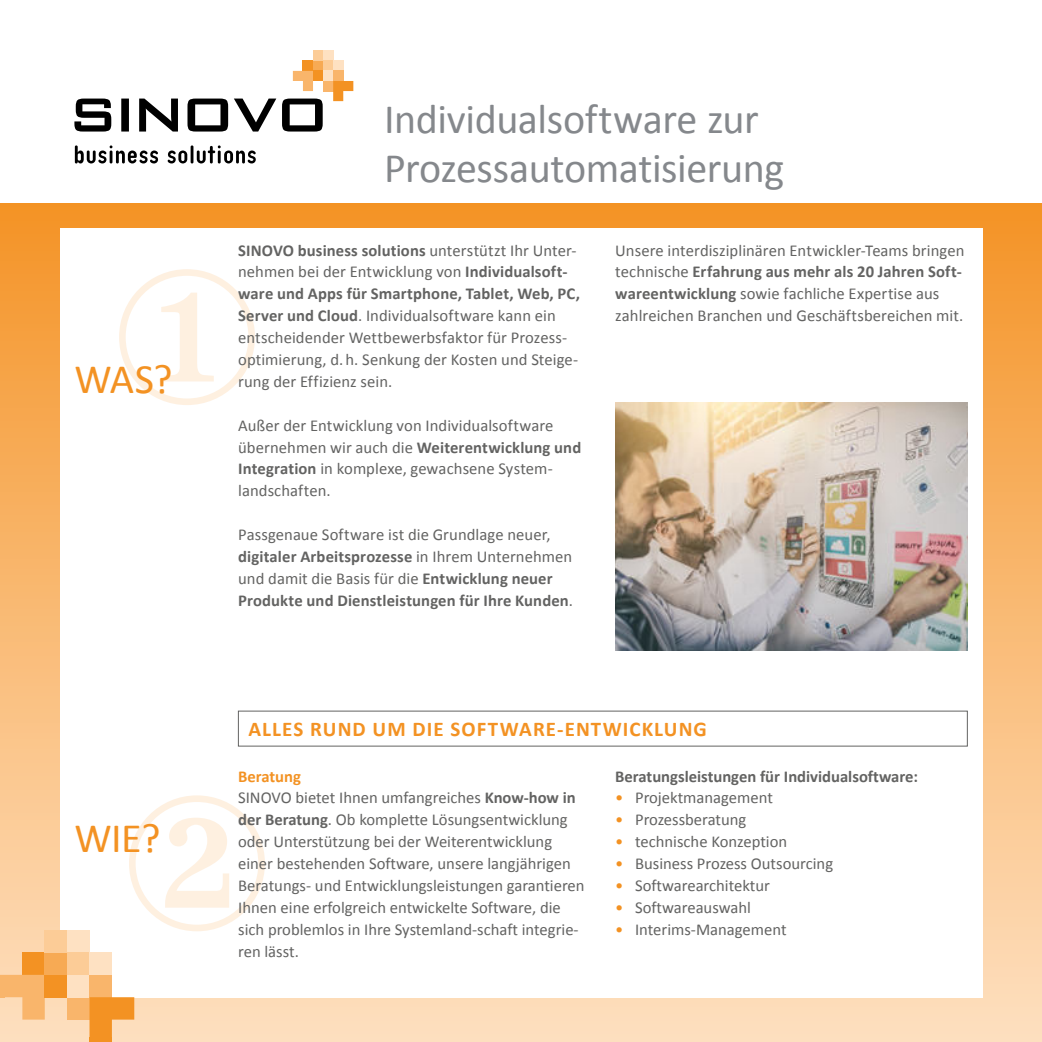
<style>
.page{position:relative;width:1042px;height:1042px;background:#fff}
.page>*{position:absolute;margin:0;border:0;box-sizing:border-box;transform-origin:0 0}
.t1{font:42px/49px "Calibri";letter-spacing:-.01em;color:#85888c}
.t2{font:42px "Calibri";letter-spacing:-.015em;color:#f39223}
.t3{font:700 21px "Calibri";letter-spacing:.05em;color:#f39223}
.t4{font:16.62px/21.9px "Calibri";color:#636362}
.t5{font:700 16.62px "Calibri";color:#636362}
.s1{font-weight:700}
.s2{font-weight:700;color:#f39223}
.s3{color:#f39223}
</style>
<div class="page">
<div style="left:0;top:203px;width:1042px;height:839px;background:linear-gradient(to bottom,#f4952a,#fee1c3)"></div>
<div style="left:60px;top:228px;width:922px;height:769px;background:#fff"></div>
<svg style="left:129px;top:795px;width:136px;height:136px"></svg>
<svg style="left:119px;top:269px;width:136px;height:136px"></svg>
<img style="left:615px;top:402px;width:352px;height:248px">
<svg style="left:74px;top:99px;width:249px;height:33px"></svg>
<div style="left:323px;top:81px;width:10px;height:10px;background:#f9b56b"></div>
<div style="left:303px;top:61px;width:10px;height:10px;background:#f39223"></div>
<div style="left:313px;top:61px;width:10px;height:10px;background:#f7aa54"></div>
<div style="left:313px;top:51px;width:10px;height:10px;background:#fccc97"></div>
<div style="left:323px;top:51px;width:10px;height:10px;background:#fee1c2"></div>
<div style="left:323px;top:61px;width:10px;height:10px;background:#fccc97"></div>
<div style="left:333px;top:61px;width:10px;height:10px;background:#fee1c2"></div>
<svg style="left:293px;top:71px;width:20px;height:20px"></svg>
<div style="left:313px;top:71px;width:10px;height:10px;background:#f39223"></div>
<div style="left:323px;top:71px;width:10px;height:10px;background:#fee1c2"></div>
<div style="left:333px;top:71px;width:10px;height:10px;background:#f9b56b"></div>
<svg style="left:333px;top:81px;width:20px;height:20px"></svg>
<svg style="left:75px;top:145px;width:181px;height:18px"></svg>
<div style="left:67px;top:997px;width:23px;height:22px;background:#f9b56b"></div>
<div style="left:22px;top:952px;width:23px;height:23px;background:#f39223"></div>
<div style="left:45px;top:952px;width:22px;height:23px;background:#f7aa54"></div>
<div style="left:45px;top:930px;width:22px;height:22px;background:#fccc97"></div>
<div style="left:67px;top:930px;width:23px;height:22px;background:#fee1c2"></div>
<div style="left:67px;top:952px;width:23px;height:23px;background:#fccc97"></div>
<div style="left:90px;top:952px;width:22px;height:23px;background:#fee1c2"></div>
<svg style="left:0;top:975px;width:45px;height:44px;background:#f9be7d"></svg>
<div style="left:45px;top:975px;width:22px;height:22px;background:#f39223"></div>
<div style="left:67px;top:975px;width:23px;height:22px;background:#fee1c2"></div>
<div style="left:90px;top:975px;width:22px;height:22px;background:#f9b56b"></div>
<svg style="left:89px;top:997px;width:45px;height:45px;background:#f5a54a"></svg>
<h1 class="t2" style="left:74px;top:360px;width:100px">WAS?</h1>
<h1 class="t2" style="left:74px;top:819px;width:88px">WIE?</h1>
<h1 class="t1" style="left:384px;top:95px;width:402px">Individualsoftware zur<br>Prozessautomatisierung</h1>
<p class="t4" style="left:238px;top:240px;width:343px"><span class="s1">SINOVO business solutions</span> unterstützt Ihr Unter&shy;nehmen bei der Entwicklung von <span class="s1">Individualsoft&shy;ware und Apps für Smartphone, Tablet, Web, PC, Server und Cloud</span>. Individualsoftware kann ein entscheidender Wettbewerbsfaktor für Prozess&shy;optimierung, d. h. Senkung der Kosten und Steige&shy;rung der Effizienz sein.</p>
<p class="t4" style="left:238px;top:415px;width:345px">Außer der Entwicklung von Individualsoftware übernehmen wir auch die <span class="s1">Weiterentwicklung und Integration</span> in komplexe, gewachsene System&shy;landschaften.</p>
<p class="t4" style="left:238px;top:524px;width:336px">Passgenaue Software ist die Grundlage neuer, <span class="s1">digitaler Arbeitsprozesse</span> in Ihrem Unternehmen und damit die Basis für die <span class="s1">Entwicklung neuer Produkte und Dienstleistungen für Ihre Kunden</span>.</p>
<p class="t4" style="left:615px;top:240px;width:351px">Unsere interdisziplinären Entwickler-Teams bringen technische <span class="s1">Erfahrung aus mehr als 20 Jahren Soft&shy;wareentwicklung</span> sowie fachliche Expertise aus zahlreichen Branchen und Geschäftsbereichen mit.</p>
<p class="t3" style="left:248px;top:719px;width:460px">ALLES RUND UM DIE SOFTWARE-ENTWICKLUNG</p>
<p class="t4" style="left:238px;top:765px;width:348px"><span class="s2">Beratung<br></span>SINOVO bietet Ihnen umfangreiches <span class="s1">Know-how in der Beratung</span>. Ob komplette Lösungsentwicklung oder Unterstützung bei der Weiterentwicklung einer bestehenden Software, unsere langjährigen Beratungs- und Entwicklungsleistungen garantieren Ihnen eine erfolgreich entwickelte Software, die sich problemlos in Ihre Systemland-schaft integrie&shy;ren lässt.</p>
<p class="t5" style="left:615px;top:768px;width:304px">Beratungsleistungen für Individualsoftware:</p>
<p class="t4" style="left:615px;top:787px;width:159px"><span class="s3">•</span> Projektmanagement</p>
<p class="t4" style="left:615px;top:809px;width:133px"><span class="s3">•</span> Prozessberatung</p>
<p class="t4" style="left:615px;top:831px;width:173px"><span class="s3">•</span> technische Konzeption</p>
<p class="t4" style="left:615px;top:853px;width:219px"><span class="s3">•</span> Business Prozess Outsourcing</p>
<p class="t4" style="left:615px;top:875px;width:156px"><span class="s3">•</span> Softwarearchitektur</p>
<p class="t4" style="left:615px;top:897px;width:137px"><span class="s3">•</span> Softwareauswahl</p>
<p class="t4" style="left:615px;top:918px;width:173px"><span class="s3">•</span> Interims-Management</p>
</div>
